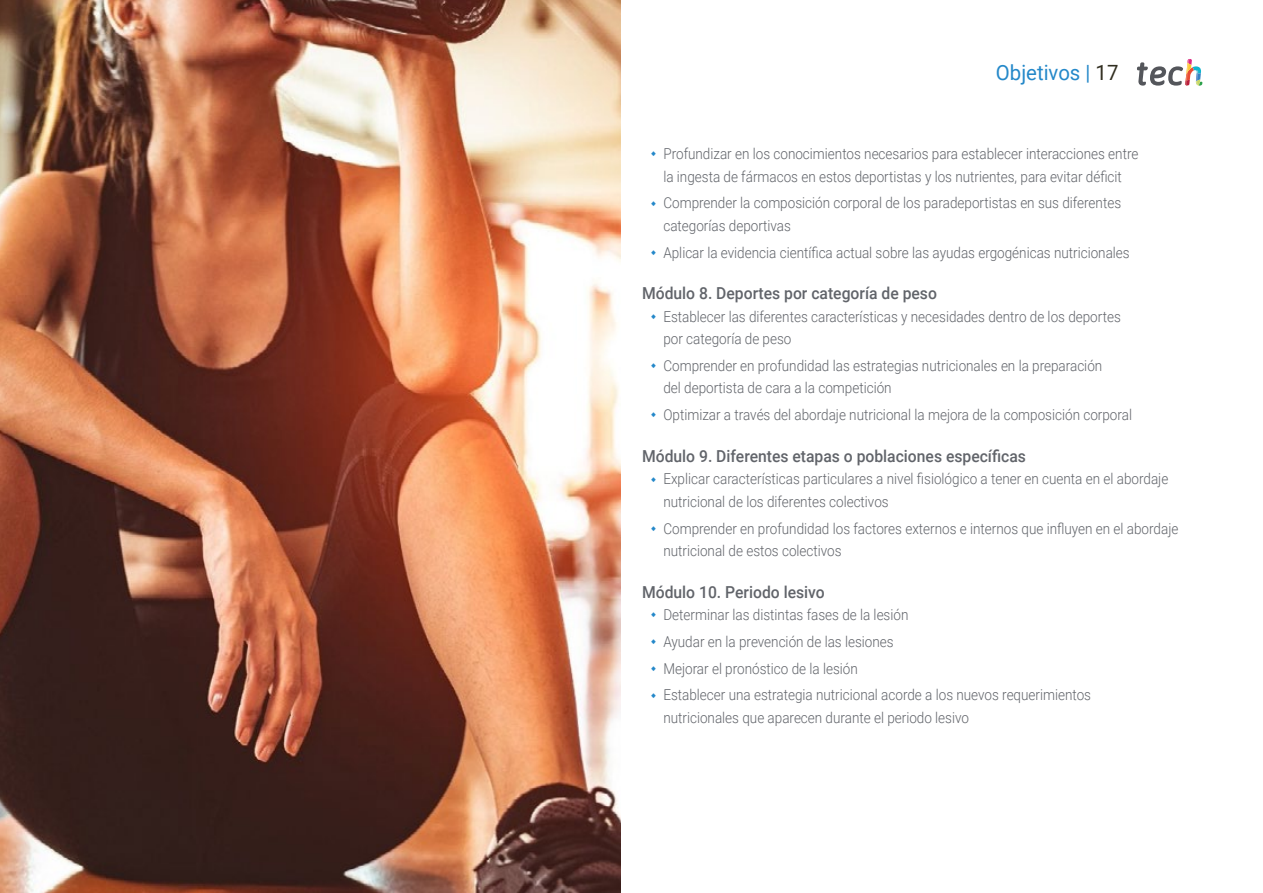
<style>
.page{position:relative;width:1263px;height:893px;background:#fff}
.page>*{position:absolute;margin:0;border:0;box-sizing:border-box;transform-origin:0 0}
.t1{font:21px "Roboto";color:#2488c9}
.t2{font:500 16.5px "Roboto";color:#61646a;scale:.95 1}
.t3{font:300 15px/22.5px "Roboto";color:#61646a;scale:.9 1}
.s1{color:#312e20}
</style>
<div class="page">
<svg style="left:1137px;top:59px;width:65px;height:27px"></svg>
<img style="left:0;top:0;width:621px;height:893px">
<h1 class="t1" style="left:996px;top:57px;width:124px">Objetivos | <span class="s1">17</span></h1>
<p class="t3" style="left:663px;top:142px;width:529px">Profundizar en los conocimientos necesarios para establecer interacciones entre la ingesta de fármacos en estos deportistas y los nutrientes, para evitar déficit</p>
<p class="t3" style="left:663px;top:191px;width:510px">Comprender la composición corporal de los paradeportistas en sus diferentes categorías deportivas</p>
<p class="t3" style="left:663px;top:240px;width:520px">Aplicar la evidencia científica actual sobre las ayudas ergogénicas nutricionales</p>
<p class="t2" style="left:642px;top:282px;width:312px">Módulo 8. Deportes por categoría de peso</p>
<p class="t3" style="left:663px;top:305px;width:510px">Establecer las diferentes características y necesidades dentro de los deportes por categoría de peso</p>
<p class="t3" style="left:663px;top:354px;width:489px">Comprender en profundidad las estrategias nutricionales en la preparación del deportista de cara a la competición</p>
<p class="t3" style="left:663px;top:403px;width:522px">Optimizar a través del abordaje nutricional la mejora de la composición corporal</p>
<p class="t2" style="left:642px;top:444px;width:406px">Módulo 9. Diferentes etapas o poblaciones específicas</p>
<p class="t3" style="left:663px;top:467px;width:562px">Explicar características particulares a nivel fisiológico a tener en cuenta en el abordaje nutricional de los diferentes colectivos</p>
<p class="t3" style="left:663px;top:516px;width:574px">Comprender en profundidad los factores externos e internos que influyen en el abordaje nutricional de estos colectivos</p>
<p class="t2" style="left:642px;top:580px;width:194px">Módulo 10. Periodo lesivo</p>
<p class="t3" style="left:663px;top:601px;width:477px;line-height:26.7px">Determinar las distintas fases de la lesión<br>Ayudar en la prevención de las lesiones<br>Mejorar el pronóstico de la lesión<br>Establecer una estrategia nutricional acorde a los nuevos requerimientos</p>
<p class="t3" style="left:663px;top:706px;width:341px">nutricionales que aparecen durante el periodo lesivo</p>
</div>
